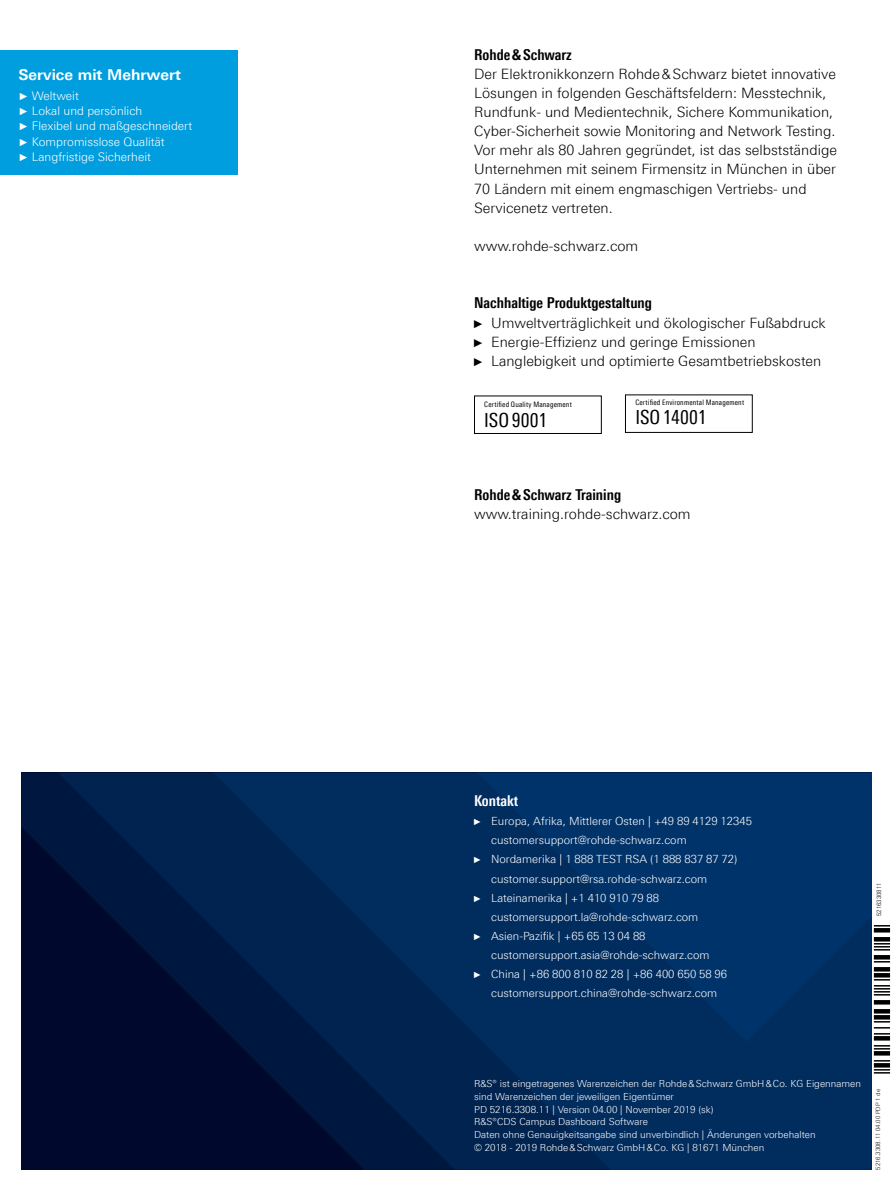
<style>
.page{position:relative;width:893px;height:1191px;background:#fff}
.page>*{position:absolute;margin:0;border:0;box-sizing:border-box;transform-origin:0 0}
.t1{font:19.5px "Linotype Univers 420 Cn";letter-spacing:.005em;color:#000}
.t2{font:700 15px "Linotype Univers 620 Cn";color:#000}
.t3{font:700 15px "Linotype Univers 630";color:#fff}
.t4{font:700 15px "Linotype Univers 620 Cn";color:#fff}
.t5{font:300 14.25px/19.2px "Linotype Univers 330";color:#000}
.t6{font:300 11.85px/15px "Linotype Univers 330";color:#fff}
.t7{font:300 11.25px "Linotype Univers 330";color:#fff}
.t8{font:300 9.75px/12.6px "Linotype Univers 330";color:#fff}
.t9{font:7.5px "Linotype Univers 420 Cn";letter-spacing:.025em;color:#000}
.t10{font:300 6px "Linotype Univers 330";color:#000}
.s1{font-family:"Arial";font-weight:400;font-size:10.35px}
.s2{font-family:"Arial Narrow";font-weight:400;font-size:11.4px}
.s3{font-family:"Arial Narrow";font-weight:400;font-size:9px}
</style>
<div class="page">
<svg style="left:21px;top:772px;width:37px;height:397px;background:#000a30"></svg>
<svg style="left:58px;top:772px;width:155px;height:397px;background:#001037"></svg>
<svg style="left:213px;top:772px;width:659px;height:397px;background:#002452"></svg>
<svg style="left:477px;top:772px;width:395px;height:270px;background:#003064"></svg>
<div style="left:0;top:50px;width:238px;height:124px;background:#009ede"></div>
<div style="left:474px;top:395px;width:128px;height:39px;border:1px solid #000"></div>
<div style="left:625px;top:394px;width:128px;height:39px;border:1px solid #000"></div>
<svg style="left:874px;top:1069px;width:16px;height:4px"></svg>
<svg style="left:874px;top:1063px;width:16px;height:4px"></svg>
<svg style="left:874px;top:1060px;width:16px;height:1px"></svg>
<svg style="left:874px;top:1051px;width:16px;height:4px"></svg>
<svg style="left:874px;top:1045px;width:16px;height:4px"></svg>
<svg style="left:874px;top:1036px;width:16px;height:4px"></svg>
<svg style="left:874px;top:1021px;width:16px;height:13px"></svg>
<svg style="left:874px;top:1015px;width:16px;height:4px"></svg>
<svg style="left:874px;top:1009px;width:16px;height:4px"></svg>
<svg style="left:874px;top:1000px;width:16px;height:4px"></svg>
<svg style="left:874px;top:979px;width:16px;height:16px"></svg>
<svg style="left:874px;top:973px;width:16px;height:4px"></svg>
<svg style="left:874px;top:967px;width:16px;height:4px"></svg>
<svg style="left:874px;top:961px;width:16px;height:1px"></svg>
<svg style="left:874px;top:955px;width:16px;height:4px"></svg>
<svg style="left:874px;top:943px;width:16px;height:7px"></svg>
<hr style="left:874px;top:937px;width:16px;height:4px;background:#000">
<hr style="left:874px;top:928px;width:16px;height:4px;background:#000">
<svg style="left:874px;top:925px;width:16px;height:1px"></svg>
<p class="t3" style="left:18px;top:66px;width:164px">Service mit Mehrwert</p>
<p class="t6" style="left:18px;top:89px;width:175px"><span class="s1">►</span> Weltweit<br><span class="s1">►</span> Lokal und persönlich<br><span class="s1">►</span> Flexibel und maßgeschneidert <span class="s1">►</span> Kompromisslose Qualität<br><span class="s1">►</span> Langfristige Sicherheit</p>
<p class="t2" style="left:474px;top:45px;width:99px">Rohde&amp;Schwarz</p>
<p class="t5" style="left:474px;top:64px;width:364px">Der Elektronikkonzern Rohde&amp;Schwarz bietet innovative Lösungen in folgenden Geschäftsfeldern: Messtechnik, Rundfunk- und Medientechnik, Sichere Kommunikation, Cyber-Sicherheit sowie Monitoring and Network Testing.<br>Vor mehr als 80 Jahren gegründet, ist das selbstständige Unternehmen mit seinem Firmensitz in München in über 70 Ländern mit einem engmaschigen Vertriebs- und Servicenetz vertreten.</p>
<p class="t5" style="left:474px;top:236px;width:166px">www.rohde-schwarz.com</p>
<p class="t2" style="left:474px;top:294px;width:179px">Nachhaltige Produktgestaltung</p>
<p class="t5" style="left:474px;top:313px;width:353px"><span class="s2">►</span> Umweltverträglichkeit und ökologischer Fußabdruck <span class="s2">►</span> Energie-Effizienz und geringe Emissionen<br><span class="s2">►</span> Langlebigkeit und optimierte Gesamtbetriebskosten</p>
<p class="t9" style="left:484px;top:400px;width:89px">Certified Quality Management</p>
<h1 class="t1" style="left:484px;top:408px;width:64px">ISO9001</h1>
<p class="t9" style="left:635px;top:398px;width:110px">Certified Environmental Management</p>
<h1 class="t1" style="left:635px;top:406px;width:73px">ISO14001</h1>
<p class="t2" style="left:474px;top:485px;width:149px">Rohde&amp;Schwarz Training</p>
<p class="t5" style="left:474px;top:504px;width:218px">www.training.rohde-schwarz.com</p>
<p class="t4" style="left:474px;top:791px;width:46px">Kontakt</p>
<p class="t7" style="left:474px;top:814px;width:279px"><span class="s3">►</span> Europa, Afrika, Mittlerer Osten | +49 89 4129 12345</p>
<p class="t7" style="left:491px;top:833px;width:197px">customersupport@rohde-schwarz.com</p>
<p class="t7" style="left:474px;top:853px;width:265px"><span class="s3">►</span> Nordamerika | 1 888 TEST RSA (1 888 837 87 72)</p>
<p class="t7" style="left:491px;top:872px;width:218px">customer.support@rsa.rohde-schwarz.com</p>
<p class="t7" style="left:474px;top:891px;width:187px"><span class="s3">►</span> Lateinamerika | +1 410 910 79 88</p>
<p class="t7" style="left:491px;top:910px;width:209px">customersupport.la@rohde-schwarz.com</p>
<p class="t7" style="left:474px;top:929px;width:173px"><span class="s3">►</span> Asien-Pazifik | +65 65 13 04 88</p>
<p class="t7" style="left:491px;top:948px;width:220px">customersupport.asia@rohde-schwarz.com</p>
<p class="t7" style="left:474px;top:967px;width:255px"><span class="s3">►</span> China | +86 800 810 82 28 | +86 400 650 58 96</p>
<p class="t7" style="left:491px;top:986px;width:228px">customersupport.china@rohde-schwarz.com</p>
<p class="t10" style="left:876px;top:916px;width:35px;rotate:-90deg">5216330811</p>
<p class="t8" style="left:474px;top:1077px;width:388px">R&amp;S® ist eingetragenes Warenzeichen der Rohde&amp;Schwarz GmbH&amp;Co. KG Eigennamen sind Warenzeichen der jeweiligen Eigentümer<br>PD 5216.3308.11 | Version 04.00 | November 2019 (sk)<br>R&amp;S®CDS Campus Dashboard Software<br>Daten ohne Genauigkeitsangabe sind unverbindlich | Änderungen vorbehalten<br>© 2018 - 2019 Rohde&amp;Schwarz GmbH&amp;Co. KG | 81671 München</p>
<p class="t10" style="left:875px;top:1169px;width:82px;rotate:-90deg">5216.3308.11 04.00 PDP 1 de</p>
</div>
